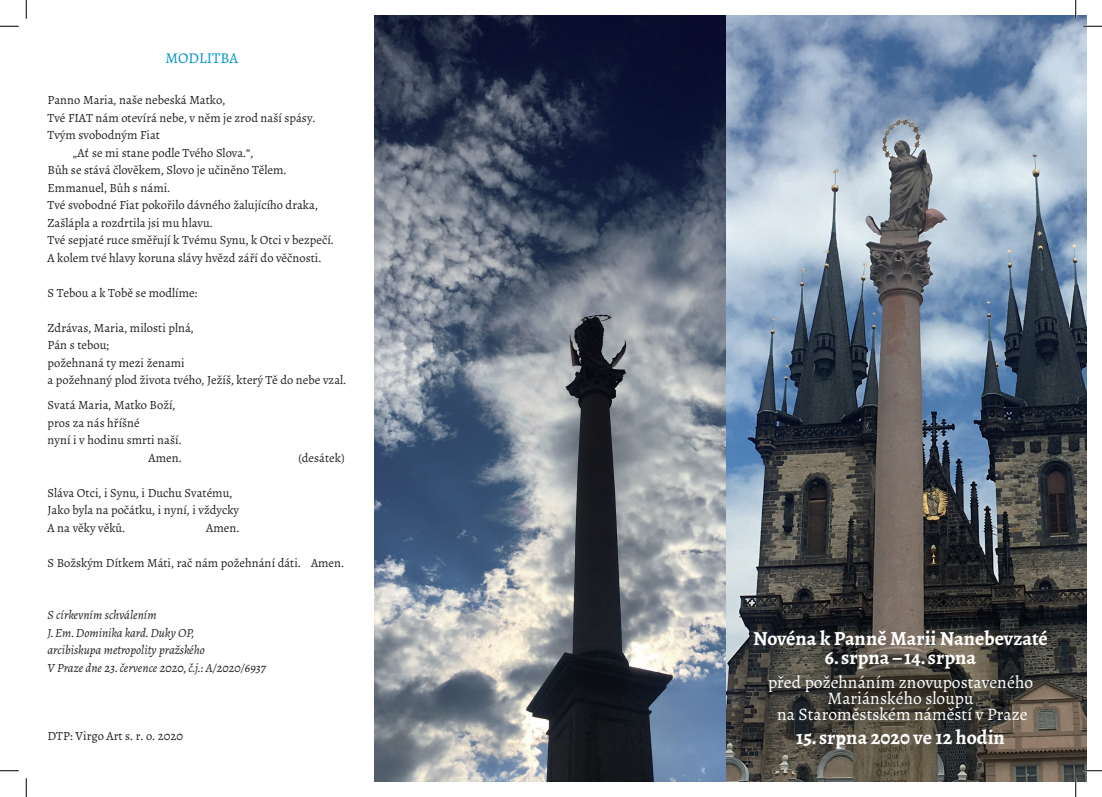
<style>
.page{position:relative;width:1102px;height:797px;background:#fff}
.page>*{position:absolute;margin:0;border:0;box-sizing:border-box;transform-origin:0 0}
.t1{font:700 20px "Alegreya";color:#fff}
.t2{font:17.5px "Alegreya";color:#fff}
.t3{font:15px "Alegreya";color:#0092c8}
.t4{font:12.5px/17.5px "Alegreya";color:#231f20}
.t5{font:italic 12.5px "Alegreya";color:#231f20}
</style>
<div class="page">
<img style="left:374px;top:16px;width:712px;height:765px">
<svg style="left:0;top:25px;width:19px;height:2px"></svg>
<svg style="left:1083px;top:25px;width:18px;height:2px"></svg>
<svg style="left:0;top:770px;width:19px;height:1px"></svg>
<svg style="left:1083px;top:770px;width:18px;height:1px"></svg>
<svg style="left:25px;top:0;width:2px;height:19px"></svg>
<svg style="left:25px;top:778px;width:2px;height:19px"></svg>
<svg style="left:1074px;top:0;width:2px;height:19px"></svg>
<svg style="left:1074px;top:778px;width:2px;height:19px"></svg>
<p class="t3" style="left:165px;top:49px;width:74px">MODLITBA</p>
<p class="t4" style="left:48px;top:91px;width:179px">Panno Maria, naše nebeská Matko,</p>
<p class="t4" style="left:48px;top:109px;width:269px">Tvé FIAT nám otevírá nebe, v něm je zrod naší spásy.</p>
<p class="t4" style="left:48px;top:126px;width:114px">Tvým svobodným Fiat</p>
<p class="t4" style="left:73px;top:144px;width:182px">„Ať se mi stane podle Tvého Slova.“,</p>
<p class="t4" style="left:48px;top:161px;width:240px">Bůh se stává člověkem, Slovo je učiněno Tělem.</p>
<p class="t4" style="left:48px;top:179px;width:124px">Emmanuel, Bůh s námi.</p>
<p class="t4" style="left:48px;top:196px;width:272px">Tvé svobodné Fiat pokořilo dávného žalujícího draka,</p>
<p class="t4" style="left:48px;top:214px;width:167px">Zašlápla a rozdrtila jsi mu hlavu.</p>
<p class="t4" style="left:48px;top:231px;width:288px">Tvé sepjaté ruce směřují k Tvému Synu, k Otci v bezpečí.</p>
<p class="t4" style="left:48px;top:249px;width:275px">A kolem tvé hlavy koruna slávy hvězd září do věčnosti.</p>
<p class="t4" style="left:48px;top:284px;width:152px">S Tebou a k Tobě se modlíme:</p>
<p class="t4" style="left:48px;top:319px;width:300px">Zdrávas, Maria, milosti plná,<br>Pán s tebou;<br>požehnaná ty mezi ženami<br>a požehnaný plod života tvého, Ježíš, který Tě do nebe vzal.</p>
<p class="t4" style="left:48px;top:396px;width:129px">Svatá Maria, Matko Boží,</p>
<p class="t4" style="left:48px;top:414px;width:94px">pros za nás hříšné</p>
<p class="t4" style="left:48px;top:431px;width:136px">nyní i v hodinu smrti naší.</p>
<p class="t4" style="left:149px;top:449px;width:35px">Amen.</p>
<p class="t4" style="left:298px;top:449px;width:48px">(desátek)</p>
<p class="t4" style="left:48px;top:484px;width:186px">Sláva Otci, i Synu, i Duchu Svatému,</p>
<p class="t4" style="left:48px;top:501px;width:193px">Jako byla na počátku, i nyní, i vždycky</p>
<p class="t4" style="left:48px;top:519px;width:79px">A na věky věků.</p>
<p class="t4" style="left:206px;top:519px;width:35px">Amen.</p>
<p class="t4" style="left:48px;top:554px;width:298px">S Božským Dítkem Máti, rač nám požehnání dáti. Amen.</p>
<p class="t5" style="left:48px;top:607px;width:111px">S církevním schválením</p>
<p class="t5" style="left:48px;top:625px;width:148px">J. Em. Dominika kard. Duky OP,</p>
<p class="t5" style="left:48px;top:642px;width:159px">arcibiskupa metropolity pražského</p>
<p class="t5" style="left:48px;top:660px;width:220px">V Praze dne 23. července 2020, č.j.: A/2020/6937</p>
<p class="t4" style="left:48px;top:727px;width:137px">DTP: Virgo Art s. r. o. 2020</p>
<p class="t1" style="left:753px;top:626px;width:296px">Novéna k Panně Marii Nanebevzaté</p>
<p class="t1" style="left:824px;top:645px;width:153px">6. srpna – 14. srpna</p>
<p class="t2" style="left:768px;top:671px;width:266px">před požehnáním znovupostaveného</p>
<p class="t2" style="left:827px;top:687px;width:147px">Mariánského sloupu</p>
<p class="t2" style="left:777px;top:703px;width:252px">na Staroměstském náměstí v Praze</p>
<p class="t1" style="left:796px;top:724px;width:210px">15. srpna 2020 ve 12 hodin</p>
</div>
